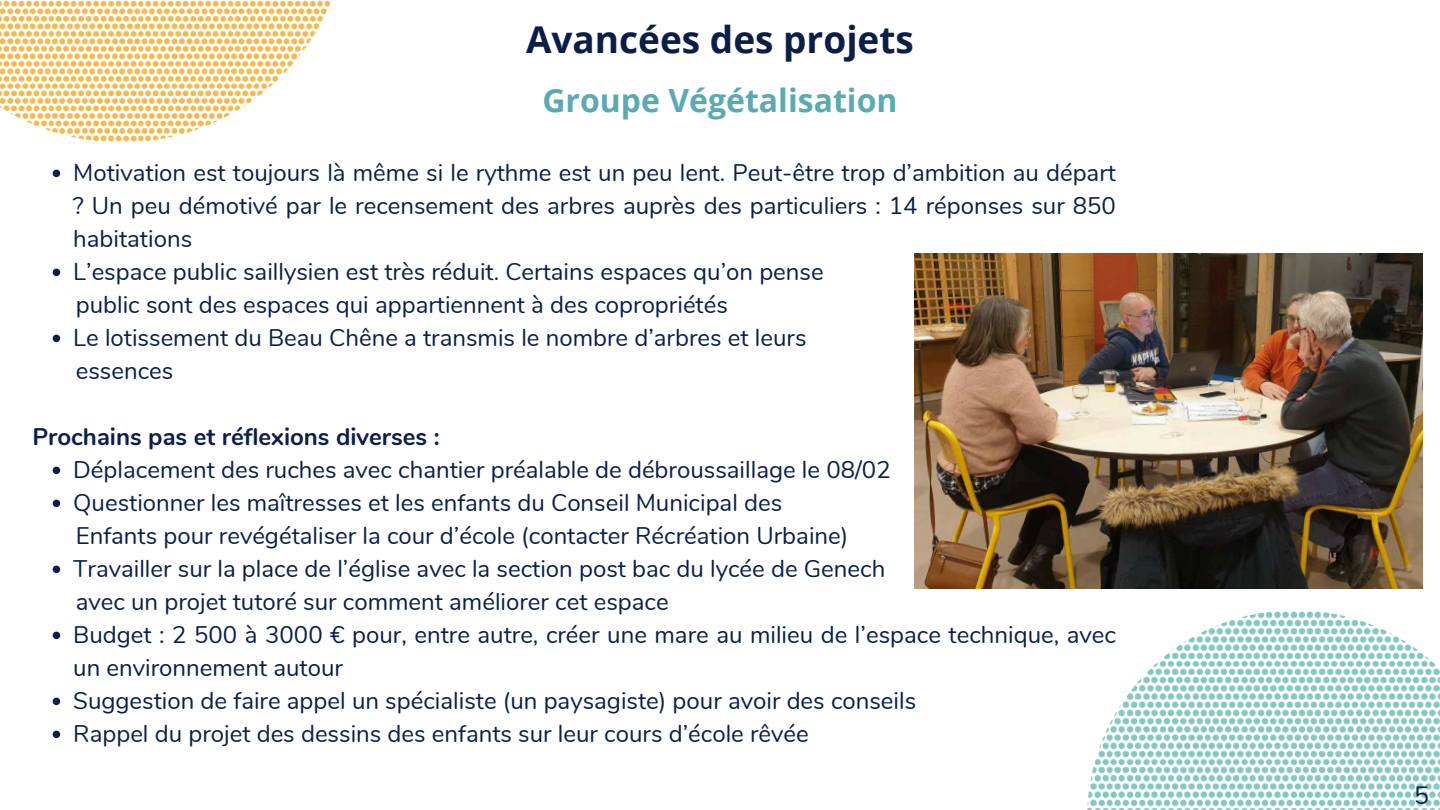
<style>
.page{position:relative;width:1440px;height:810px;background:#fff}
.page>*{position:absolute;margin:0;border:0;box-sizing:border-box;transform-origin:0 0}
.t1{font:700 37px "Open Sans";color:#0b1e4a}
.t2{font:700 32px "Open Sans";color:#5baab3}
.t3{font:25px "Nunito";color:#0b1e4a}
.t4{font:24px/33px "Nunito";color:#0b1f4f}
.t5{font:700 24px "Nunito";color:#0b1f4f}
</style>
<div class="page">
<img style="left:0;top:0;width:330px;height:142px">
<img style="left:1087px;top:611px;width:353px;height:199px">
<img style="left:914px;top:254px;width:508px;height:334px">
<svg style="left:53px;top:170px;width:7px;height:7px"></svg>
<svg style="left:53px;top:269px;width:7px;height:7px"></svg>
<svg style="left:53px;top:335px;width:7px;height:7px"></svg>
<svg style="left:53px;top:467px;width:7px;height:7px"></svg>
<svg style="left:53px;top:500px;width:7px;height:7px"></svg>
<svg style="left:53px;top:566px;width:7px;height:7px"></svg>
<svg style="left:53px;top:632px;width:7px;height:7px"></svg>
<svg style="left:53px;top:698px;width:7px;height:7px"></svg>
<svg style="left:53px;top:731px;width:7px;height:7px"></svg>
<h1 class="t1" style="left:526px;top:14px;width:389px">Avancées des projets</h1>
<h2 class="t2" style="left:542px;top:77px;width:357px">Groupe Végétalisation</h2>
<p class="t4" style="left:73px;top:156px;width:1044px">Motivation est toujours là même si le rythme est un peu lent. Peut-être trop d’ambition au départ ? Un peu démotivé par le recensement des arbres auprès des particuliers : 14 réponses sur 850 habitations<br>L’espace public saillysien est très réduit. Certains espaces qu’on pense<br>public sont des espaces qui appartiennent à des copropriétés<br>Le lotissement du Beau Chêne a transmis le nombre d’arbres et leurs<br>essences</p>
<p class="t5" style="left:32px;top:421px;width:409px">Prochains pas et réflexions diverses :</p>
<p class="t4" style="left:73px;top:453px;width:1044px">Déplacement des ruches avec chantier préalable de débroussaillage le 08/02<br>Questionner les maîtresses et les enfants du Conseil Municipal des<br>Enfants pour revégétaliser la cour d’école (contacter Récréation Urbaine)<br>Travailler sur la place de l’église avec la section post bac du lycée de Genech<br>avec un projet tutoré sur comment améliorer cet espace<br>Budget : 2 500 à 3000 € pour, entre autre, créer une mare au milieu de l’espace technique, avec un environnement autour<br>Suggestion de faire appel un spécialiste (un paysagiste) pour avoir des conseils<br>Rappel du projet des dessins des enfants sur leur cours d’école rêvée</p>
<p class="t3" style="left:1414px;top:778px;width:16px">5</p>
</div>
